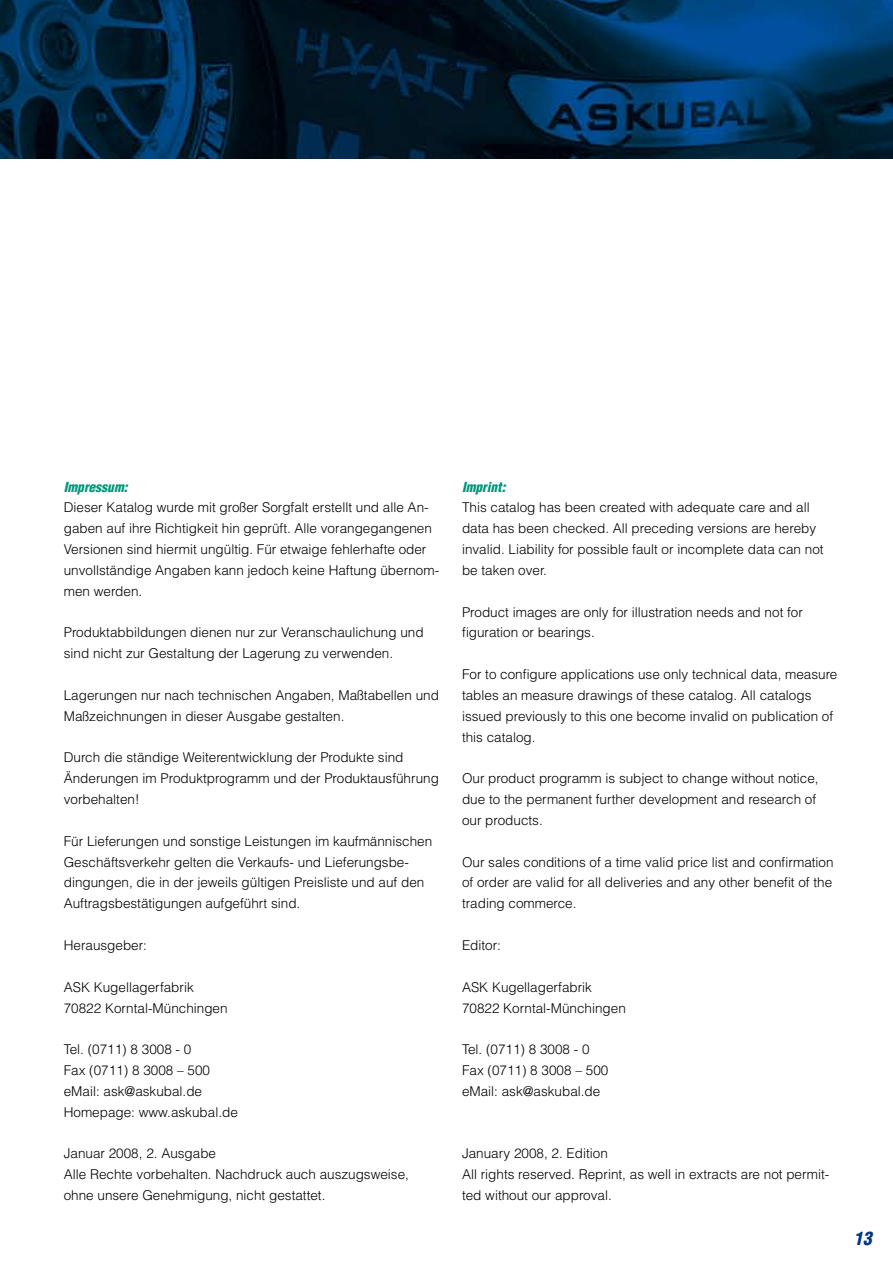
<style>
.page{position:relative;width:893px;height:1263px;background:#fff}
.page>*{position:absolute;margin:0;border:0;box-sizing:border-box;transform-origin:0 0}
.t1{font:italic 900 condensed 18px "Helvetica";color:#003781}
.t2{font:300 13.5px/20.9px "Helvetica";color:#000}
.t3{font:italic 900 condensed 13.5px "Helvetica";color:#00967b}
</style>
<div class="page">
<img style="left:0;top:0;width:893px;height:158px">
<p class="t3" style="left:64px;top:478px;width:65px">Impressum:</p>
<p class="t2" style="left:64px;top:497px;width:377px">Dieser Katalog wurde mit großer Sorgfalt erstellt und alle An&shy;gaben auf ihre Richtigkeit hin geprüft. Alle vorangegangenen Versionen sind hiermit ungültig. Für etwaige fehlerhafte oder unvollständige Angaben kann jedoch keine Haftung übernom&shy;men werden.</p>
<p class="t2" style="left:64px;top:622px;width:361px">Produktabbildungen dienen nur zur Veranschaulichung und sind nicht zur Gestaltung der Lagerung zu verwenden.</p>
<p class="t2" style="left:64px;top:685px;width:377px">Lagerungen nur nach technischen Angaben, Maßtabellen und<br>Maßzeichnungen in dieser Ausgabe gestalten.</p>
<p class="t2" style="left:64px;top:747px;width:377px">Durch die ständige Weiterentwicklung der Produkte sind<br>Änderungen im Produktprogramm und der Produktausführung vorbehalten!</p>
<p class="t2" style="left:64px;top:830px;width:370px">Für Lieferungen und sonstige Leistungen im kaufmännischen Geschäftsverkehr gelten die Verkaufs- und Lieferungsbe&shy;dingungen, die in der jeweils gültigen Preisliste und auf den Auftragsbestätigungen aufgeführt sind.</p>
<p class="t2" style="left:64px;top:935px;width:85px">Herausgeber:</p>
<p class="t2" style="left:64px;top:976px;width:165px">ASK Kugellagerfabrik<br>70822 Korntal-Münchingen</p>
<p class="t2" style="left:64px;top:1039px;width:176px">Tel. (0711) 8 3008 - 0<br>Fax (0711) 8 3008 – 500 eMail: ask@askubal.de<br>Homepage: www.askubal.de</p>
<p class="t2" style="left:64px;top:1143px;width:347px">Januar 2008, 2. Ausgabe<br>Alle Rechte vorbehalten. Nachdruck auch auszugsweise, ohne unsere Genehmigung, nicht gestattet.</p>
<p class="t3" style="left:462px;top:478px;width:45px">Imprint:</p>
<p class="t2" style="left:462px;top:497px;width:363px">This catalog has been created with adequate care and all data has been checked. All preceding versions are hereby invalid. Liability for possible fault or incomplete data can not be taken over.</p>
<p class="t2" style="left:462px;top:601px;width:342px">Product images are only for illustration needs and not for figuration or bearings.</p>
<p class="t2" style="left:462px;top:664px;width:377px">For to configure applications use only technical data, measure tables an measure drawings of these catalog. All catalogs issued previously to this one become invalid on publication of this catalog.</p>
<p class="t2" style="left:462px;top:768px;width:358px">Our product programm is subject to change without notice, due to the permanent further development and research of our products.</p>
<p class="t2" style="left:462px;top:851px;width:373px;text-align:justify">Our sales conditions of a time valid price list and confirmation of order are valid for all deliveries and any other benefit of the trading commerce.</p>
<p class="t2" style="left:462px;top:935px;width:41px">Editor:</p>
<p class="t2" style="left:462px;top:976px;width:165px">ASK Kugellagerfabrik<br>70822 Korntal-Münchingen</p>
<p class="t2" style="left:462px;top:1039px;width:148px">Tel. (0711) 8 3008 - 0<br>Fax (0711) 8 3008 – 500 eMail: ask@askubal.de</p>
<p class="t2" style="left:462px;top:1143px;width:369px">January 2008, 2. Edition<br>All rights reserved. Reprint, as well in extracts are not permit&shy;ted without our approval.</p>
<h1 class="t1" style="left:854px;top:1227px;width:19px">13</h1>
</div>
